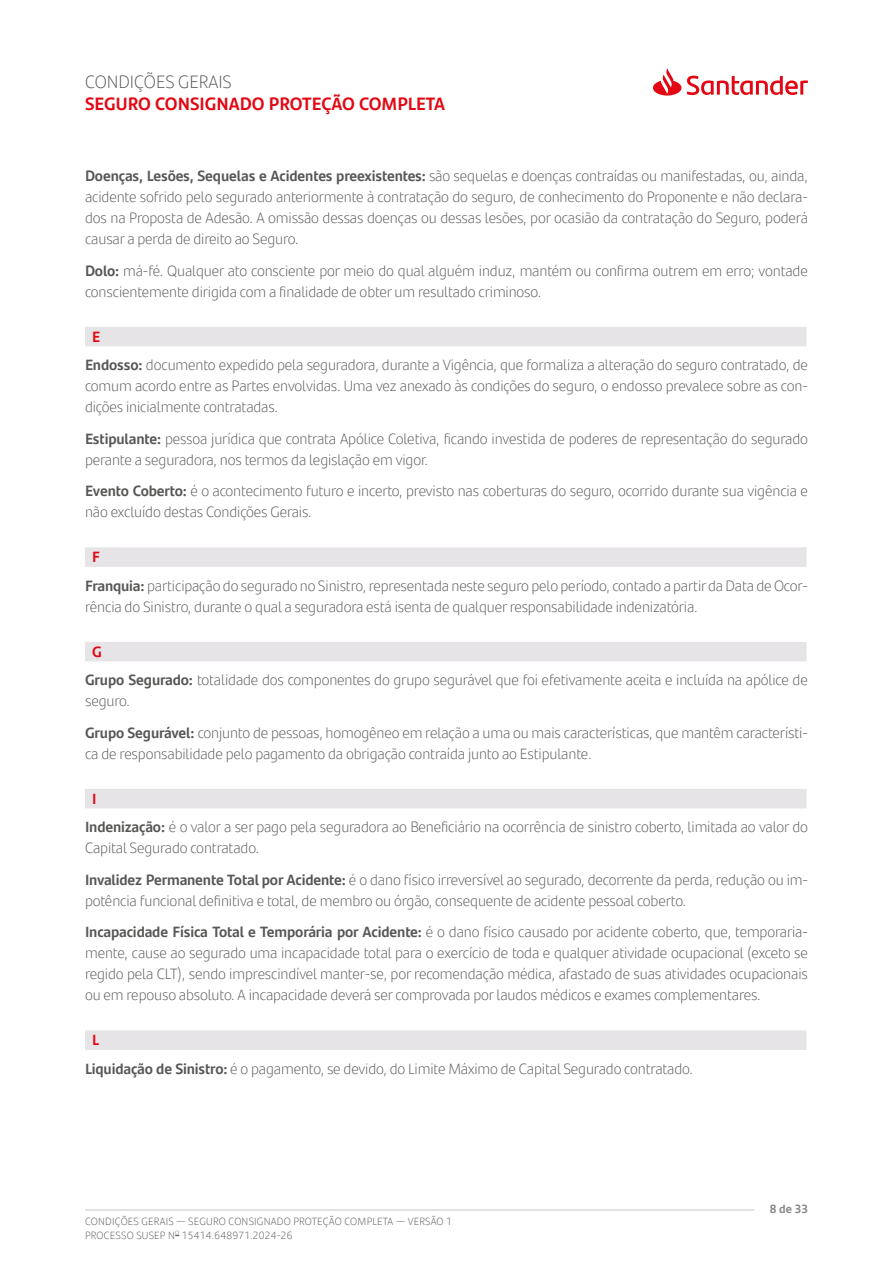
<style>
.page{position:relative;width:893px;height:1263px;background:#fff}
.page>*{position:absolute;margin:0;border:0;box-sizing:border-box;transform-origin:0 0}
.t1{font:700 18px "Santander Text";color:#e30613}
.t2{font:300 18px "Santander Text";color:#575756}
.t3{font:300 15px/21px "Santander Text";letter-spacing:-.01em;color:#575756}
.t4{font:700 12px "Santander Text";color:#878787}
.t5{font:300 10.5px/13.5px "Santander Text";letter-spacing:.02em;color:#575756}
.s1{font-weight:700}
.s2{font-weight:700;color:#e30613}
</style>
<div class="page">
<hr style="left:85px;top:1209px;width:669px;height:2px;background:#dadada">
<svg style="left:653px;top:68px;width:155px;height:28px"></svg>
<div style="left:85px;top:327px;width:722px;height:19px;background:#e6e4e6"></div>
<div style="left:85px;top:547px;width:722px;height:20px;background:#e6e4e6"></div>
<div style="left:85px;top:642px;width:722px;height:19px;background:#e6e4e6"></div>
<div style="left:85px;top:789px;width:722px;height:19px;background:#e6e4e6"></div>
<div style="left:85px;top:1030px;width:722px;height:20px;background:#e6e4e6"></div>
<p class="t2" style="left:85px;top:68px;width:148px">CONDIÇÕES GERAIS</p>
<p class="t1" style="left:85px;top:90px;width:362px">SEGURO CONSIGNADO PROTEÇÃO COMPLETA</p>
<p class="t3" style="left:85px;top:165px;width:724px;text-align:justify"><span class="s1">Doenças, Lesões, Sequelas e Acidentes preexistentes:</span> são sequelas e doenças contraídas ou manifestadas, ou, ainda, acidente sofrido pelo segurado anteriormente à contratação do seguro, de conhecimento do Proponente e não declara&shy;dos na Proposta de Adesão. A omissão dessas doenças ou dessas lesões, por ocasião da contratação do Seguro, poderá causar a perda de direito ao Seguro.</p>
<p class="t3" style="left:85px;top:259px;width:724px"><span class="s1">Dolo:</span> má-fé. Qualquer ato consciente por meio do qual alguém induz, mantém ou confirma outrem em erro; vontade conscientemente dirigida com a finalidade de obter um resultado criminoso.</p>
<p class="t3" style="left:85px;top:322px;width:724px;line-height:28.5px;text-indent:7px"><span class="s2">E<br></span><span class="s1">Endosso:</span> documento expedido pela seguradora, durante a Vigência, que formaliza a alteração do seguro contratado, de</p>
<p class="t3" style="left:85px;top:375px;width:724px">comum acordo entre as Partes envolvidas. Uma vez anexado às condições do seguro, o endosso prevalece sobre as con&shy;dições inicialmente contratadas.</p>
<p class="t3" style="left:85px;top:427px;width:724px"><span class="s1">Estipulante:</span> pessoa jurídica que contrata Apólice Coletiva, ficando investida de poderes de representação do segurado perante a seguradora, nos termos da legislação em vigor.</p>
<p class="t3" style="left:85px;top:480px;width:724px"><span class="s1">Evento Coberto:</span> é o acontecimento futuro e incerto, previsto nas coberturas do seguro, ocorrido durante sua vigência e não excluído destas Condições Gerais.</p>
<p class="t3" style="left:85px;top:542px;width:724px;line-height:28.5px;text-indent:7px"><span class="s2">F<br></span><span class="s1">Franquia:</span> participação do segurado no Sinistro, representada neste seguro pelo período, contado a partir da Data de Ocor-</p>
<p class="t3" style="left:85px;top:595px;width:614px">rência do Sinistro, durante o qual a seguradora está isenta de qualquer responsabilidade indenizatória.</p>
<p class="t3" style="left:85px;top:637px;width:724px;line-height:28.5px;text-indent:7px"><span class="s2">G<br></span><span class="s1">Grupo Segurado:</span> totalidade dos componentes do grupo segurável que foi efetivamente aceita e incluída na apólice de</p>
<p class="t3" style="left:85px;top:685px;width:724px;line-height:31.5px">seguro.<br><span class="s1">Grupo Segurável:</span> conjunto de pessoas, homogêneo em relação a uma ou mais características, que mantêm característi-</p>
<p class="t3" style="left:85px;top:742px;width:508px">ca de responsabilidade pelo pagamento da obrigação contraída junto ao Estipulante.</p>
<p class="t3" style="left:85px;top:784px;width:724px;line-height:28.5px;text-indent:7px"><span class="s2">I<br></span><span class="s1">Indenização:</span> é o valor a ser pago pela seguradora ao Beneficiário na ocorrência de sinistro coberto, limitada ao valor do</p>
<p class="t3" style="left:85px;top:832px;width:724px;line-height:31.5px">Capital Segurado contratado.<br><span class="s1">Invalidez Permanente Total por Acidente:</span> é o dano físico irreversível ao segurado, decorrente da perda, redução ou im-</p>
<p class="t3" style="left:85px;top:884px;width:724px;line-height:31.5px">potência funcional definitiva e total, de membro ou órgão, consequente de acidente pessoal coberto.<br><span class="s1">Incapacidade Física Total e Temporária por Acidente:</span> é o dano físico causado por acidente coberto, que, temporaria-</p>
<p class="t3" style="left:85px;top:942px;width:724px;text-align:justify">mente, cause ao segurado uma incapacidade total para o exercício de toda e qualquer atividade ocupacional (exceto se regido pela CLT), sendo imprescindível manter-se, por recomendação médica, afastado de suas atividades ocupacionais ou em repouso absoluto. A incapacidade deverá ser comprovada por laudos médicos e exames complementares.</p>
<p class="t3" style="left:85px;top:1025px;width:609px;line-height:28.5px;text-indent:7px"><span class="s2">L<br></span><span class="s1">Liquidação de Sinistro:</span> é o pagamento, se devido, do Limite Máximo de Capital Segurado contratado.</p>
<p class="t5" style="left:85px;top:1214px;width:369px">CONDIÇÕES GERAIS — SEGURO CONSIGNADO PROTEÇÃO COMPLETA — VERSÃO 1<br>PROCESSO SUSEP N<sup>O</sup> 15414.648971.2024-26</p>
<p class="t4" style="left:770px;top:1200px;width:40px">8 de 33</p>
</div>
